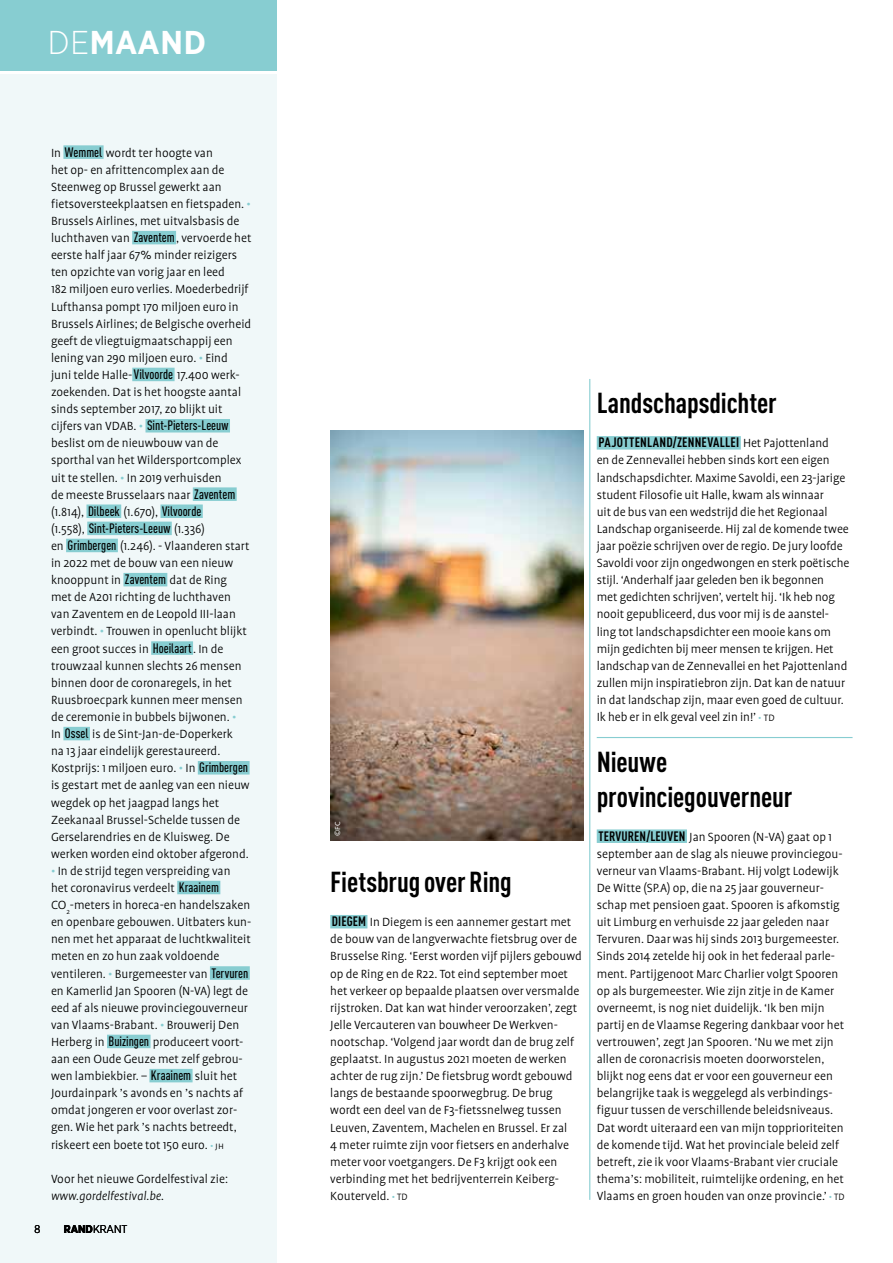
<style>
.page{position:relative;width:893px;height:1263px;background:#fff}
.page>*{position:absolute;margin:0;border:0;box-sizing:border-box;transform-origin:0 0}
.t1{font:700 33px "Gotham Narrow";letter-spacing:.02em;color:#fff}
.t2{font:700 condensed 28.5px/34.2px "DINOT";letter-spacing:-.005em;color:#000}
.t3{font:300 13.5px/17.1px "Profile";color:#000}
.t4{font:500 condensed 13.5px "DINOT";letter-spacing:.005em;color:#000}
.t5{font:700 condensed 13.5px "DINOT";letter-spacing:.015em;color:#000}
.t6{font:italic 300 13.5px "Profile";color:#000}
.t7{font:300 11.25px "Gotham Narrow";color:#000}
.t8{font:7.5px "Kievit Book SC";color:#fff}
.s1{font-weight:300}
.s2{font-family:"DINOT";font-weight:500;font-stretch:condensed}
.s3{font-family:"Profile SC";color:#87cdd1}
.s4{font-family:"Profile";font-weight:300;font-stretch:normal}
.s5{font-family:"Profile SC";font-weight:300;font-stretch:normal;color:#87cdd1}
.s6{font-family:"Profile SC";font-size:10.5px;color:#87cdd1}
.s7{font-family:"Profile SC";font-size:10.5px}
.s8{font-weight:700}
.s9{font-family:"DINOT";font-weight:700;font-stretch:condensed}
</style>
<div class="page">
<div style="left:0;top:75px;width:277px;height:1188px;background:#f0f8f9"></div>
<div style="left:0;top:0;width:277px;height:70px;background:#87cdd1"></div>
<div style="left:63px;top:145px;width:41px;height:14px;background:#87cdd1"></div>
<div style="left:132px;top:231px;width:44px;height:13px;background:#87cdd1"></div>
<div style="left:132px;top:368px;width:43px;height:13px;background:#87cdd1"></div>
<div style="left:145px;top:419px;width:85px;height:13px;background:#87cdd1"></div>
<div style="left:193px;top:487px;width:44px;height:14px;background:#87cdd1"></div>
<div style="left:86px;top:504px;width:35px;height:14px;background:#87cdd1"></div>
<div style="left:160px;top:504px;width:43px;height:14px;background:#87cdd1"></div>
<div style="left:87px;top:522px;width:85px;height:13px;background:#87cdd1"></div>
<div style="left:66px;top:539px;width:52px;height:13px;background:#87cdd1"></div>
<div style="left:123px;top:573px;width:44px;height:13px;background:#87cdd1"></div>
<div style="left:151px;top:641px;width:42px;height:14px;background:#87cdd1"></div>
<div style="left:63px;top:727px;width:27px;height:13px;background:#87cdd1"></div>
<div style="left:198px;top:761px;width:52px;height:13px;background:#87cdd1"></div>
<div style="left:177px;top:881px;width:43px;height:13px;background:#87cdd1"></div>
<div style="left:210px;top:966px;width:40px;height:14px;background:#87cdd1"></div>
<div style="left:107px;top:1035px;width:44px;height:13px;background:#87cdd1"></div>
<div style="left:149px;top:1069px;width:44px;height:13px;background:#87cdd1"></div>
<hr style="left:589px;top:379px;width:1px;height:821px;background:#87cdd1">
<div style="left:597px;top:829px;width:90px;height:14px;background:#87cdd1"></div>
<div style="left:597px;top:436px;width:144px;height:14px;background:#87cdd1"></div>
<hr style="left:597px;top:737px;width:255px;height:1px;background:#87cdd1">
<div style="left:330px;top:915px;width:37px;height:13px;background:#87cdd1"></div>
<img style="left:330px;top:430px;width:254px;height:411px">
<h1 class="t1" style="left:48px;top:21px;width:160px"><span class="s1">DE</span>MAAND</h1>
<p class="t3" style="left:51px;top:144px;width:202px">In <span class="s2">-Wemmel</span> wordt ter hoogte van<br>het op- en afrittencomplex aan de Steenweg op Brussel gewerkt aan fietsoversteekplaatsen en fietspaden. <span class="s3">• </span>Brussels Airlines, met uitvalsbasis de luchthaven van <span class="s2">Zaventem</span>, vervoerde het eerste half jaar 67% minder reizigers ten opzichte van vorig jaar en leed<br>182 miljoen euro verlies. Moederbedrijf Lufthansa pompt 170 miljoen euro in Brussels Airlines; de Belgische overheid geeft de vliegtuigmaatschappij een lening van 290 miljoen euro. <span class="s3">•</span> Eind<br>juni telde Halle- <span class="s2">Vilvoorde</span> 17.400 werk&shy;zoekenden. Dat is het hoogste aantal sinds september 2017, zo blijkt uit</p>
<p class="t4" style="left:51px;top:417px;width:179px"><span class="s4">cijfers van VDAB.</span> <span class="s5">•</span> -Sint-Pieters-Leeuw</p>
<p class="t3" style="left:51px;top:435px;width:192px">beslist om de nieuwbouw van de sporthal van het Wildersportcomplex uit te stellen. <span class="s3">•</span> In 2019 verhuisden<br>de meeste Brusselaars naar <span class="s2">-Zaventem </span>(1.814), <span class="s2">Dilbeek</span> (1.670), <span class="s2">Vilvoorde</span></p>
<p class="t4" style="left:51px;top:520px;width:155px"><span class="s4">(1.558),</span> Sint-Pieters-Leeuw <span class="s4">(1.336)</span></p>
<p class="t3" style="left:51px;top:537px;width:200px">en <span class="s2">Grimbergen</span> (1.246). - Vlaanderen start in 2022 met de bouw van een nieuw knooppunt in <span class="s2">Zaventem</span> dat de Ring met de A201 richting de luchthaven van Zaventem en de Leopold III-laan verbindt. <span class="s3">•</span> Trouwen in openlucht blijkt een groot succes in <span class="s2">Hoeilaart</span>. In de trouwzaal kunnen slechts 26 mensen binnen door de coronaregels, in het Ruusbroecpark kunnen meer mensen de ceremonie in bubbels bijwonen. <span class="s3">• </span>In <span class="s2">Ossel</span> is de Sint-Jan-de-Doperkerk<br>na 13 jaar eindelijk gerestaureerd.<br>Kostprijs: 1 miljoen euro. <span class="s3">•</span> In <span class="s2">-Grimbergen </span>is gestart met de aanleg van een nieuw wegdek op het jaagpad langs het Zeekanaal Brussel-Schelde tussen de Gerselarendries en de Kluisweg. De werken worden eind oktober afgerond.</p>
<p class="t3" style="left:51px;top:862px;width:202px"><span class="s3">•</span> In de strijd tegen verspreiding van<br>het coronavirus verdeelt <span class="s2">Kraainem </span>CO<sub>2</sub>-meters in horeca-en handelszaken en openbare gebouwen. Uitbaters kun&shy;nen met het apparaat de luchtkwaliteit meten en zo hun zaak voldoende ventileren. <span class="s3">•</span> Burgemeester van <span class="s2">Tervuren </span>en Kamerlid Jan Spooren (N-VA) legt de eed af als nieuwe provinciegouverneur van Vlaams-Brabant. <span class="s3">•</span> Brouwerij Den Herberg in <span class="s2">Buizingen</span> produceert voort&shy;aan een Oude Geuze met zelf gebrou&shy;wen lambiekbier. – <span class="s2">Kraainem</span> sluit het Jourdainpark ’s avonds en ’s nachts af omdat jongeren er voor overlast zor&shy;gen. Wie het park ’s nachts betreedt, riskeert een boete tot 150 euro. <span class="s6">•</span> <span class="s7">jh</span></p>
<p class="t3" style="left:51px;top:1170px;width:178px">Voor het nieuwe Gordelfestival zie:</p>
<p class="t6" style="left:51px;top:1189px;width:115px">www.gordelfestival.be.</p>
<p class="t7" style="left:35px;top:1222px;width:7px">8</p>
<p class="t7" style="left:64px;top:1222px;width:65px"><span class="s8">RAND</span>KRANT</p>
<p class="t8" style="left:333px;top:836px;width:16px;rotate:-90deg">©FC</p>
<h2 class="t2" style="left:330px;top:864px;width:183px">Fietsbrug over Ring</h2>
<p class="t3" style="left:330px;top:914px;width:253px"><span class="s9">DIEGEM</span> In Diegem is een aannemer gestart met de bouw van de langverwachte fietsbrug over de Brusselse Ring. ‘Eerst worden vijf pijlers gebouwd op de Ring en de R22. Tot eind september moet het verkeer op bepaalde plaatsen over versmalde rijstroken. Dat kan wat hinder veroorzaken’, zegt Jelle Vercauteren van bouwheer De Werkven&shy;nootschap. ‘Volgend jaar wordt dan de brug zelf geplaatst. In augustus 2021 moeten de werken achter de rug zijn.’ De fietsbrug wordt gebouwd langs de bestaande spoorwegbrug. De brug wordt een deel van de F3-fietssnelweg tussen Leuven, Zaventem, Machelen en Brussel. Er zal<br>4 meter ruimte zijn voor fietsers en anderhalve meter voor voetgangers. De F3 krijgt ook een verbinding met het bedrijventerrein Keiberg-Kouterveld. <span class="s6">•</span> <span class="s7">TD</span></p>
<h2 class="t2" style="left:597px;top:386px;width:182px">Landschapsdichter</h2>
<p class="t5" style="left:598px;top:434px;width:232px">PAJOTTENLAND/ZENNEVALLEI <span class="s4">Het Pajottenland</span></p>
<p class="t3" style="left:597px;top:452px;width:254px">en de Zennevallei hebben sinds kort een eigen landschapsdichter. Maxime Savoldi, een 23-jarige student Filosofie uit Halle, kwam als winnaar<br>uit de bus van een wedstrijd die het Regionaal Landschap organiseerde. Hij zal de komende twee jaar poëzie schrijven over de regio. De jury loofde Savoldi voor zijn ongedwongen en sterk poëtische stijl. ‘Anderhalf jaar geleden ben ik begonnen<br>met gedichten schrijven’, vertelt hij. ‘Ik heb nog nooit gepubliceerd, dus voor mij is de aanstel&shy;ling tot landschapsdichter een mooie kans om mijn gedichten bij meer mensen te krijgen. Het landschap van de Zennevallei en het Pajottenland zullen mijn inspiratiebron zijn. Dat kan de natuur in dat landschap zijn, maar even goed de cultuur.<br>Ik heb er in elk geval veel zin in!’ <span class="s6">•</span> <span class="s7">TD</span></p>
<h2 class="t2" style="left:597px;top:745px;width:197px">Nieuwe provinciegouverneur</h2>
<p class="t3" style="left:597px;top:828px;width:250px"><span class="s9">TERVUREN/LEUVEN</span> Jan Spooren (N-VA) gaat op 1 september aan de slag als nieuwe provinciegou&shy;verneur van Vlaams-Brabant. Hij volgt Lodewijk De Witte (SP.A) op, die na 25 jaar gouverneur&shy;schap met pensioen gaat. Spooren is afkomstig uit Limburg en verhuisde 22 jaar geleden naar Tervuren. Daar was hij sinds 2013 burgemeester.<br>Sinds 2014 zetelde hij ook in het federaal parle&shy;ment. Partijgenoot Marc Charlier volgt Spooren op als burgemeester. Wie zijn zitje in de Kamer overneemt, is nog niet duidelijk. ‘Ik ben mijn partij en de Vlaamse Regering dankbaar voor het vertrouwen’, zegt Jan Spooren. ‘Nu we met zijn allen de coronacrisis moeten doorworstelen, blijkt nog eens dat er voor een gouverneur een belangrijke taak is weggelegd als verbindings&shy;figuur tussen de verschillende beleidsniveaus.<br>Dat wordt uiteraard een van mijn topprioriteiten de komende tijd. Wat het provinciale beleid zelf betreft, zie ik voor Vlaams-Brabant vier cruciale thema’s: mobiliteit, ruimtelijke ordening, en het Vlaams en groen houden van onze provincie.’ <span class="s6">•</span> <span class="s7">TD</span></p>
</div>
